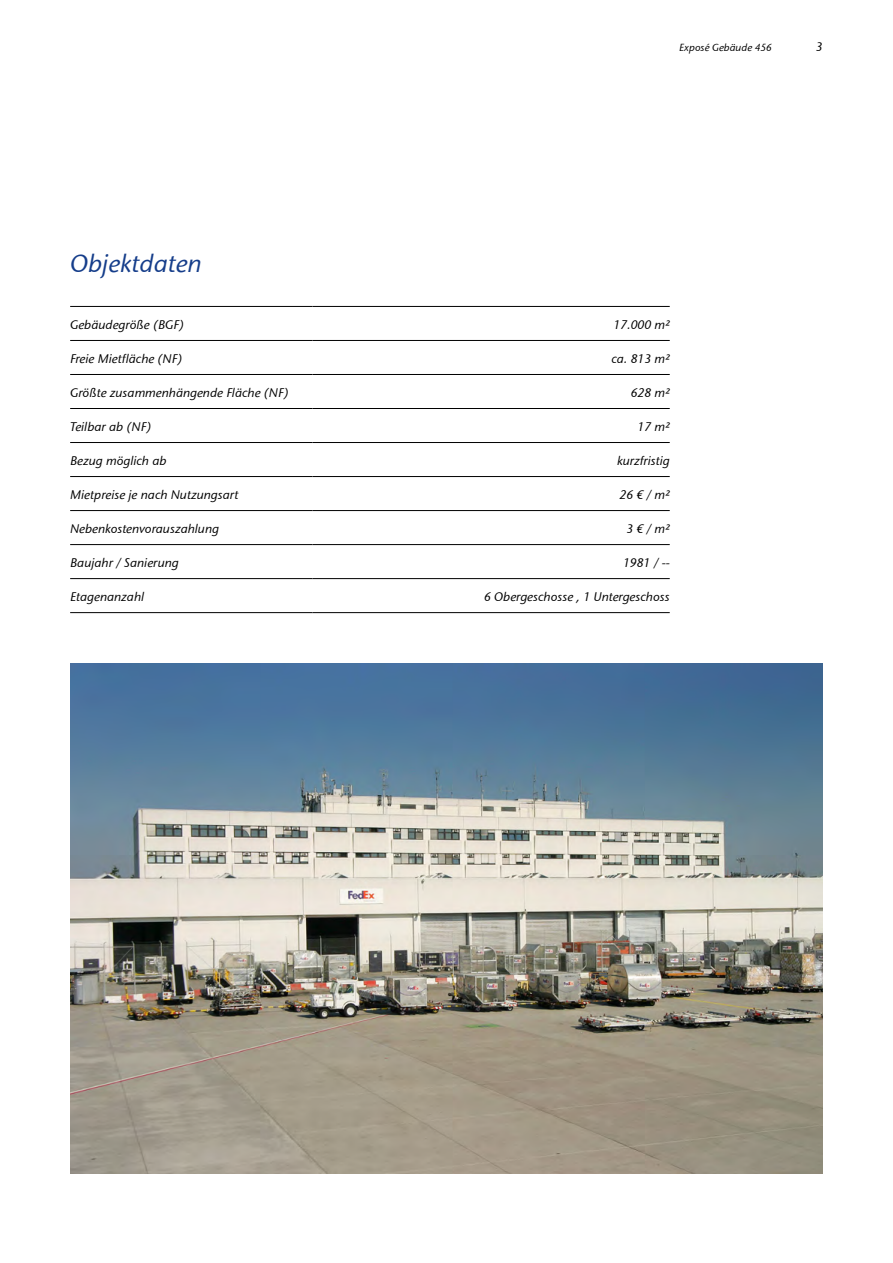
<style>
.page{position:relative;width:893px;height:1263px;background:#fff}
.page>*{position:absolute;margin:0;border:0;box-sizing:border-box;transform-origin:0 0}
.t1{font:italic 25.5px "Fraport Stone Sans";color:#153d8a}
.t2{font:italic 12.75px "Fraport Stone Sans";color:#000}
.t3{font:italic 10.5px "Fraport Stone Sans";color:#000}
</style>
<div class="page">
<img style="left:70px;top:663px;width:753px;height:511px">
<hr style="left:70px;top:306px;width:243px;height:1px;background:#000">
<hr style="left:313px;top:306px;width:357px;height:1px;background:#000">
<hr style="left:70px;top:340px;width:243px;height:1px;background:#000">
<hr style="left:313px;top:340px;width:357px;height:1px;background:#000">
<hr style="left:70px;top:374px;width:243px;height:1px;background:#000">
<hr style="left:313px;top:374px;width:357px;height:1px;background:#000">
<hr style="left:70px;top:408px;width:243px;height:1px;background:#000">
<hr style="left:313px;top:408px;width:357px;height:1px;background:#000">
<hr style="left:70px;top:442px;width:243px;height:1px;background:#000">
<hr style="left:313px;top:442px;width:357px;height:1px;background:#000">
<hr style="left:70px;top:476px;width:243px;height:1px;background:#000">
<hr style="left:313px;top:476px;width:357px;height:1px;background:#000">
<hr style="left:70px;top:510px;width:243px;height:1px;background:#000">
<hr style="left:313px;top:510px;width:357px;height:1px;background:#000">
<hr style="left:70px;top:544px;width:243px;height:1px;background:#000">
<hr style="left:313px;top:544px;width:357px;height:1px;background:#000">
<hr style="left:70px;top:578px;width:243px;height:1px;background:#000">
<hr style="left:313px;top:578px;width:357px;height:1px;background:#000">
<hr style="left:70px;top:612px;width:243px;height:1px;background:#000">
<hr style="left:313px;top:612px;width:357px;height:1px;background:#000">
<p class="t3" style="left:679px;top:41px;width:94px">Exposé Gebäude 456</p>
<p class="t2" style="left:816px;top:39px;width:8px">3</p>
<h1 class="t1" style="left:70px;top:248px;width:133px">Objektdaten</h1>
<p class="t2" style="left:70px;top:317px;width:115px">Gebäudegröße (BGF)</p>
<p class="t2" style="left:613px;top:317px;width:58px">17.000 m²</p>
<p class="t2" style="left:70px;top:351px;width:114px">Freie Mietfläche (NF)</p>
<p class="t2" style="left:611px;top:351px;width:60px">ca. 813 m²</p>
<p class="t2" style="left:70px;top:385px;width:220px">Größte zusammenhängende Fläche (NF)</p>
<p class="t2" style="left:631px;top:385px;width:40px">628 m²</p>
<p class="t2" style="left:70px;top:419px;width:83px">Teilbar ab (NF)</p>
<p class="t2" style="left:638px;top:419px;width:34px">17 m²</p>
<p class="t2" style="left:70px;top:453px;width:98px">Bezug möglich ab</p>
<p class="t2" style="left:617px;top:453px;width:54px">kurzfristig</p>
<p class="t2" style="left:70px;top:487px;width:170px">Mietpreise je nach Nutzungsart</p>
<p class="t2" style="left:619px;top:487px;width:52px">26 € / m²</p>
<p class="t2" style="left:70px;top:521px;width:150px">Nebenkostenvorauszahlung</p>
<p class="t2" style="left:626px;top:521px;width:45px">3 € / m²</p>
<p class="t2" style="left:70px;top:555px;width:110px">Baujahr / Sanierung</p>
<p class="t2" style="left:623px;top:555px;width:48px">1981 / --</p>
<p class="t2" style="left:70px;top:589px;width:76px">Etagenanzahl</p>
<p class="t2" style="left:484px;top:589px;width:187px">6 Obergeschosse , 1 Untergeschoss</p>
</div>
